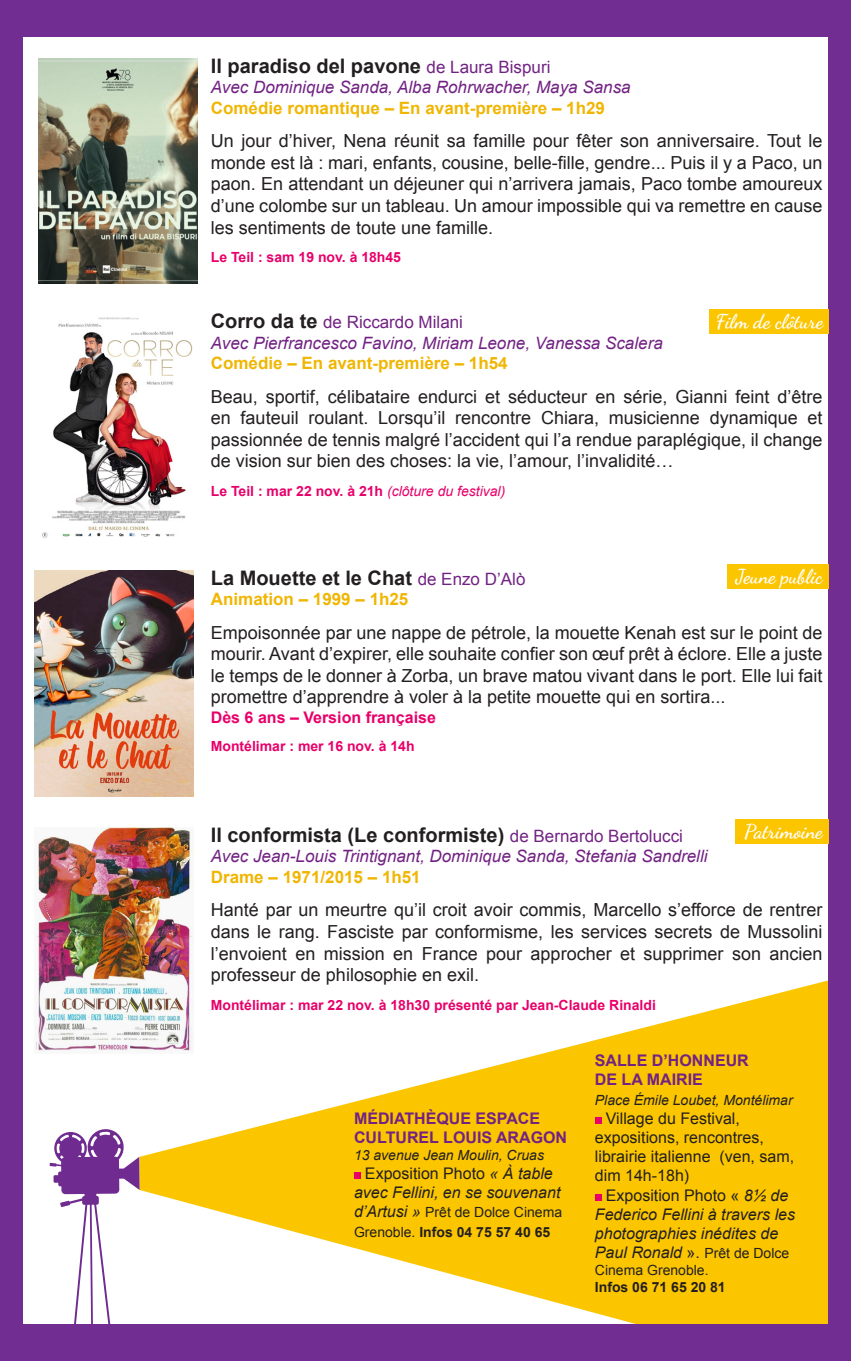
<style>
.page{position:relative;width:851px;height:1361px;background:#fff}
.page>*{position:absolute;margin:0;border:0;box-sizing:border-box;transform-origin:0 0}
.t1{font:700 20px "Arial";color:#231f20}
.t2{font:20px "Dancing Script";color:#fff}
.t3{font:18px/21.6px "Arial";color:#231f20;text-align:justify}
.t4{font:italic 17px "Arial";color:#722283}
.t5{font:700 17px "Arial";color:#f0b603}
.t6{font:17px "Arial";color:#722283}
.t7{font:italic 16px/19.2px "Arial";color:#231f20;text-align:center}
.t8{font:16px/19.2px "Arial";color:#231f20}
.t9{font:700 16px/19.2px "Arial";color:#722283}
.t10{font:700 16px "Arial";color:#e8006a}
.t11{font:700 14px "Arial";color:#e8006a}
.t12{font:14px/19.2px "Arial";color:#231f20}
.t13{font:italic 14px "Arial";color:#231f20}
.t14{font:700 14px "Arial";color:#231f20}
.s1{font-weight:400;font-size:17px;color:#722283}
.s2{font-weight:700;font-size:20px;color:#231f20}
.s3{font-weight:400;font-style:italic}
.s4{font-style:normal}
.s5{font-style:italic;font-size:16px}
.s6{font-weight:700}
.s7{font-size:16px}
</style>
<div class="page">
<svg style="left:50px;top:1129px;width:89px;height:195px"></svg>
<svg style="left:139px;top:980px;width:689px;height:344px;fill:#fbc500"></svg>
<img style="left:42px;top:317px;width:151px;height:221px">
<img style="left:35px;top:570px;width:158px;height:226px">
<div style="left:0;top:0;width:23px;height:1361px;background:#722d92"></div>
<div style="left:0;top:0;width:850px;height:37px;background:#722d92"></div>
<div style="left:0;top:1324px;width:850px;height:37px;background:#722d92"></div>
<img style="left:36px;top:827px;width:157px;height:226px">
<div style="left:828px;top:3px;width:22px;height:1358px;background:#722d92"></div>
<div style="left:709px;top:310px;width:119px;height:24px;background:#fbc500"></div>
<div style="left:727px;top:564px;width:101px;height:25px;background:#fbc500"></div>
<div style="left:734px;top:819px;width:94px;height:25px;background:#fbc500"></div>
<img style="left:39px;top:58px;width:158px;height:226px">
<div style="left:354px;top:1172px;width:6px;height:7px;background:#e8006a"></div>
<svg style="left:595px;top:1117px;width:6px;height:6px"></svg>
<svg style="left:595px;top:1194px;width:6px;height:6px"></svg>
<p class="t1" style="left:211px;top:52px;width:341px">Il paradiso del pavone <span class="s1">de Laura Bispuri</span></p>
<p class="t4" style="left:211px;top:76px;width:421px">Avec Dominique Sanda, Alba Rohrwacher, Maya Sansa</p>
<p class="t5" style="left:211px;top:96px;width:395px">Comédie romantique – En avant-première – 1h29</p>
<p class="t3" style="left:211px;top:130px;width:613px">Un jour d’hiver, Nena réunit sa famille pour fêter son anniversaire. Tout le monde est là : mari, enfants, cousine, belle-fille, gendre... Puis il y a Paco, un paon. En attendant un déjeuner qui n’arrivera jamais, Paco tombe amoureux d’une colombe sur un tableau. Un amour impossible qui va remettre en cause les sentiments de toute une famille.</p>
<p class="t11" style="left:211px;top:248px;width:192px">Le Teil : sam 19 nov. à 18h45</p>
<p class="t6" style="left:211px;top:311px;width:254px"><span class="s2">Corro da te</span> de Riccardo Milani</p>
<p class="t4" style="left:211px;top:332px;width:453px">Avec Pierfrancesco Favino, Miriam Leone, Vanessa Scalera</p>
<p class="t5" style="left:211px;top:352px;width:298px">Comédie – En avant-première – 1h54</p>
<p class="t3" style="left:211px;top:386px;width:613px">Beau, sportif, célibataire endurci et séducteur en série, Gianni feint d’être en fauteuil roulant. Lorsqu’il rencontre Chiara, musicienne dynamique et passionnée de tennis malgré l’accident qui l’a rendue paraplégique, il change de vision sur bien des choses: la vie, l’amour, l’invalidité…</p>
<p class="t11" style="left:211px;top:482px;width:296px">Le Teil : mar 22 nov. à 21h <span class="s3">(clôture du festival)</span></p>
<p class="t2" style="left:715px;top:306px;width:109px">Film de clôture</p>
<p class="t2" style="left:735px;top:561px;width:89px">Jeune public</p>
<p class="t1" style="left:211px;top:564px;width:316px">La Mouette et le Chat <span class="s1">de Enzo D’Alò</span></p>
<p class="t5" style="left:211px;top:588px;width:199px">Animation – 1999 – 1h25</p>
<p class="t3" style="left:211px;top:622px;width:613px">Empoisonnée par une nappe de pétrole, la mouette Kenah est sur le point de mourir. Avant d’expirer, elle souhaite confier son œuf prêt à éclore. Elle a juste le temps de le donner à Zorba, un brave matou vivant dans le port. Elle lui fait promettre d’apprendre à voler à la petite mouette qui en sortira...</p>
<p class="t10" style="left:211px;top:706px;width:227px">Dès 6 ans – Version française</p>
<p class="t11" style="left:211px;top:737px;width:205px">Montélimar : mer 16 nov. à 14h</p>
<p class="t2" style="left:744px;top:816px;width:80px">Patrimoine</p>
<p class="t1" style="left:211px;top:822px;width:473px">Il conformista (Le conformiste) <span class="s1">de Bernardo Bertolucci</span></p>
<p class="t4" style="left:211px;top:845px;width:498px">Avec Jean-Louis Trintignant, Dominique Sanda, Stefania Sandrelli</p>
<p class="t5" style="left:211px;top:865px;width:211px">Drame – 1971/2015 – 1h51</p>
<p class="t3" style="left:211px;top:899px;width:613px">Hanté par un meurtre qu’il croit avoir commis, Marcello s’efforce de rentrer dans le rang. Fasciste par conformisme, les services secrets de Mussolini l’envoient en mission en France pour approcher et supprimer son ancien professeur de philosophie en exil.</p>
<p class="t11" style="left:211px;top:996px;width:446px">Montélimar : mar 22 nov. à 18h30 présenté par Jean-Claude Rinaldi</p>
<p class="t9" style="left:354px;top:1109px;width:215px">MÉDIATHÈQUE ESPACE<br>CULTUREL LOUIS ARAGON</p>
<p class="t13" style="left:354px;top:1145px;width:191px">13 avenue Jean Moulin, Cruas</p>
<p class="t7" style="left:354px;top:1164px;width:208px"><span class="s4">Exposition Photo</span> « À table avec Fellini, en se souvenant</p>
<p class="t12" style="left:354px;top:1203px;width:210px"><span class="s5">d’Artusi »</span> Prêt de Dolce Cinema<br>Grenoble. <span class="s6">Infos 04 75 57 40 65</span></p>
<p class="t9" style="left:595px;top:1051px;width:155px">SALLE D’HONNEUR</p>
<p class="t9" style="left:595px;top:1070px;width:109px">DE LA MAIRIE</p>
<p class="t13" style="left:595px;top:1090px;width:199px">Place Émile Loubet, Montélimar</p>
<p class="t8" style="left:595px;top:1108px;width:201px;text-indent:11px">Village du Festival, expositions, rencontres, librairie italienne (ven, sam, dim 14h-18h)</p>
<p class="t7" style="left:595px;top:1185px;width:202px;text-align:left;text-indent:11px"><span class="s4">Exposition Photo «</span> 8½ de<br>Federico Fellini à travers les photographies inédites de</p>
<p class="t12" style="left:595px;top:1245px;width:196px;line-height:16.8px"><span class="s5">Paul Ronald</span> <span class="s7">».</span> Prêt de Dolce<br>Cinema Grenoble.</p>
<p class="t14" style="left:595px;top:1277px;width:132px">Infos 06 71 65 20 81</p>
</div>
